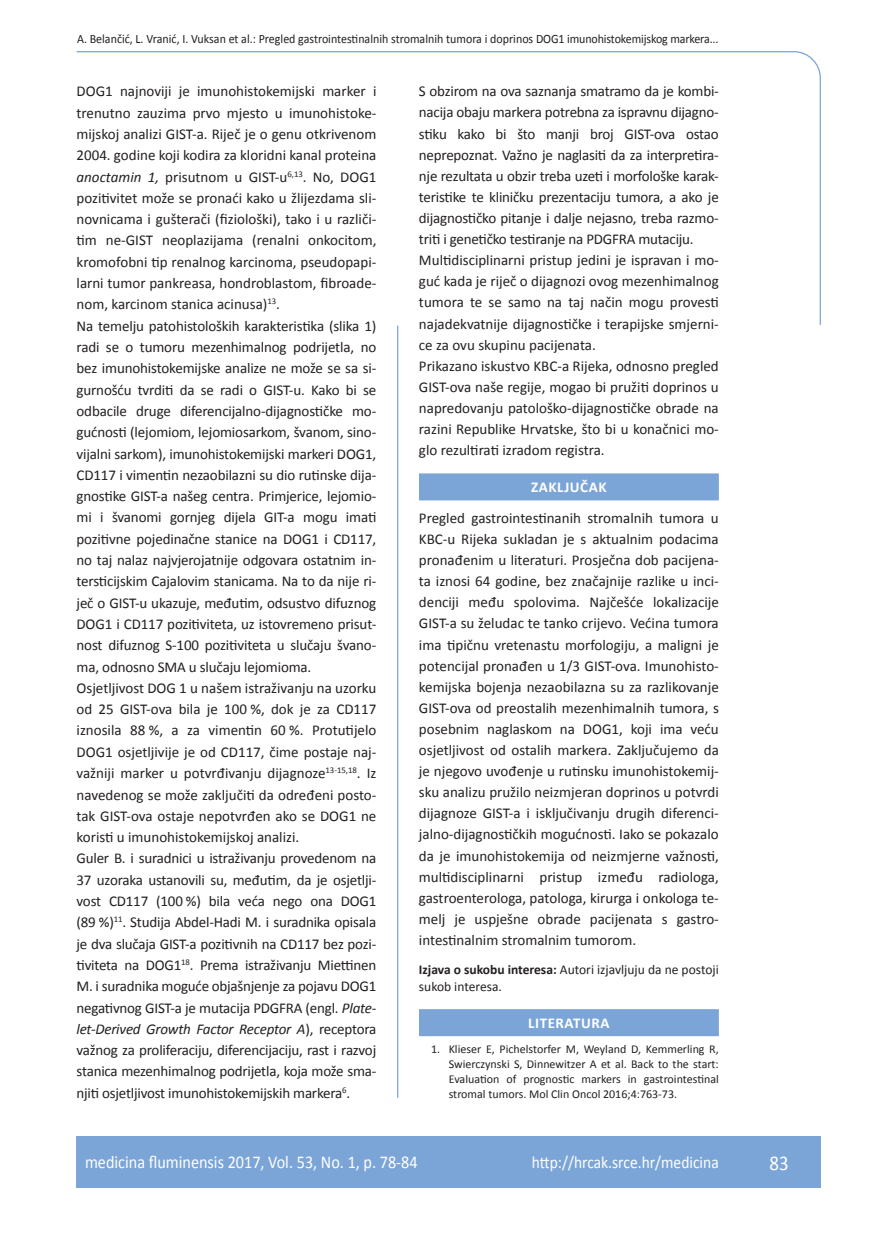
<style>
.page{position:relative;width:872px;height:1234px;background:#fff}
.page>*{position:absolute;margin:0;border:0;box-sizing:border-box;transform-origin:0 0}
.t1{font:21px "Calibri";color:#fff;scale:.9 1}
.t2{font:18px "Calibri";color:#fff;scale:.9 1}
.t3{font:17.25px "Calibri";color:#fff;scale:.9 1}
.t4{font:15px/21.3px "Calibri";letter-spacing:-.01em;color:#231f20}
.t5{font:700 15px "Calibri";letter-spacing:.04em;color:#fff}
.t6{font:13.5px/16.6px "Calibri";color:#231f20}
.t7{font:12.75px "Calibri";color:#231f20;scale:.94 1}
.t8{font:12px/15.1px "Calibri";color:#231f20;text-align:justify}
.s1{font-style:italic}
.s2{font-weight:700}
</style>
<div class="page">
<svg style="left:76px;top:51px;width:745px;height:275px"></svg>
<hr style="left:397px;top:325px;width:1px;height:772px;background:#7ca5d7">
<div style="left:77px;top:1135px;width:744px;height:51px;background:#7ca5d7"></div>
<div style="left:419px;top:473px;width:300px;height:27px;background:#7ca5d7"></div>
<div style="left:419px;top:1008px;width:300px;height:27px;background:#7ca5d7"></div>
<p class="t7" style="left:77px;top:30px;width:684px">A. Belančić, L. Vranić, I. Vuksan et al.: Pregled gastrointestinalnih stromalnih tumora i doprinos DOG1 imunohistokemijskog markera...</p>
<p class="t4" style="left:77px;top:80px;width:301px">DOG1 najnoviji je imunohistokemijski marker i trenutno zauzima prvo mjesto u imunohistoke&shy;mijskoj analizi GIST-a. Riječ je o genu otkrivenom 2004. godine koji kodira za kloridni kanal proteina <span class="s1">anoctamin 1,</span> prisutnom u GIST-u<sup>6,13</sup>. No, DOG1 pozitivitet može se pronaći kako u žlijezdama sli&shy;novnicama i gušterači (fiziološki), tako i u različi&shy;tim ne-GIST neoplazijama (renalni onkocitom, kromofobni tip renalnog karcinoma, pseudopapi&shy;larni tumor pankreasa, hondroblastom, fibroade&shy;nom, karcinom stanica acinusa)<sup>13</sup>.<br>Na temelju patohistoloških karakteristika (slika 1) radi se o tumoru mezenhimalnog podrijetla, no bez imunohistokemijske analize ne može se sa si&shy;gurnošću tvrditi da se radi o GIST-u. Kako bi se odbacile druge diferencijalno-dijagnostičke mo&shy;gućnosti (lejomiom, lejomiosarkom, švanom, sino&shy;vijalni sarkom), imunohistokemijski markeri DOG1, CD117 i vimentin nezaobilazni su dio rutinske dija&shy;gnostike GIST-a našeg centra. Primjerice, lejomio&shy;mi i švanomi gornjeg dijela GIT-a mogu imati pozitivne pojedinačne stanice na DOG1 i CD117, no taj nalaz najvjerojatnije odgovara ostatnim in&shy;tersticijskim Cajalovim stanicama. Na to da nije ri&shy;ječ o GIST-u ukazuje, međutim, odsustvo difuznog DOG1 i CD117 pozitiviteta, uz istovremeno prisut&shy;nost difuznog S-100 pozitiviteta u slučaju švano&shy;ma, odnosno SMA u slučaju lejomioma.<br>Osjetljivost DOG 1 u našem istraživanju na uzorku od 25 GIST-ova bila je 100 %, dok je za CD117 iznosila 88 %, a za vimentin 60 %. Protutijelo DOG1 osjetljivije je od CD117, čime postaje naj&shy;važniji marker u potvrđivanju dijagnoze<sup>13-15,18</sup>. Iz navedenog se može zaključiti da određeni posto&shy;tak GIST-ova ostaje nepotvrđen ako se DOG1 ne koristi u imunohistokemijskoj analizi.<br>Guler B. i suradnici u istraživanju provedenom na 37 uzoraka ustanovili su, međutim, da je osjetlji&shy;vost CD117 (100 %) bila veća nego ona DOG1 (89 %)<sup>11</sup>. Studija Abdel-Hadi M. i suradnika opisala je dva slučaja GIST-a pozitivnih na CD117 bez pozi&shy;tiviteta na DOG1<sup>18</sup>. Prema istraživanju Miettinen M. i suradnika moguće objašnjenje za pojavu DOG1 negativnog GIST-a je mutacija PDGFRA (engl. <span class="s1">Plate&shy;let-Derived Growth Factor Receptor A</span>), receptora važnog za proliferaciju, diferencijaciju, rast i razvoj stanica mezenhimalnog podrijetla, koja može sma&shy;njiti osjetljivost imunohistokemijskih markera<sup>6</sup>.</p>
<p class="t4" style="left:419px;top:80px;width:301px">S obzirom na ova saznanja smatramo da je kombi&shy;nacija obaju markera potrebna za ispravnu dijagno&shy;stiku kako bi što manji broj GIST-ova ostao neprepoznat. Važno je naglasiti da za interpretira&shy;nje rezultata u obzir treba uzeti i morfološke karak&shy;teristike te kliničku prezentaciju tumora, a ako je dijagnostičko pitanje i dalje nejasno, treba razmo&shy;triti i genetičko testiranje na PDGFRA mutaciju.<br>Multidisciplinarni pristup jedini je ispravan i mo&shy;guć kada je riječ o dijagnozi ovog mezenhimalnog tumora te se samo na taj način mogu provesti najadekvatnije dijagnostičke i terapijske smjerni&shy;ce za ovu skupinu pacijenata.<br>Prikazano iskustvo KBC-a Rijeka, odnosno pregled GIST-ova naše regije, mogao bi pružiti doprinos u napredovanju patološko-dijagnostičke obrade na razini Republike Hrvatske, što bi u konačnici mo&shy;glo rezultirati izradom registra.</p>
<p class="t5" style="left:531px;top:478px;width:77px">ZAKLJUČAK</p>
<p class="t4" style="left:419px;top:506px;width:301px;text-align:justify">Pregled gastrointestinanih stromalnih tumora u KBC-u Rijeka sukladan je s aktualnim podacima pronađenim u literaturi. Prosječna dob pacijena&shy;ta iznosi 64 godine, bez značajnije razlike u inci&shy;denciji među spolovima. Najčešće lokalizacije GIST-a su želudac te tanko crijevo. Većina tumora ima tipičnu vretenastu morfologiju, a maligni je potencijal pronađen u 1/3 GIST-ova. Imunohisto&shy;kemijska bojenja nezaobilazna su za razlikovanje GIST-ova od preostalih mezenhimalnih tumora, s posebnim naglaskom na DOG1, koji ima veću osjetljivost od ostalih markera. Zaključujemo da je njegovo uvođenje u rutinsku imunohistokemij&shy;sku analizu pružilo neizmjeran doprinos u potvrdi dijagnoze GIST-a i isključivanju drugih diferenci&shy;jalno-dijagnostičkih mogućnosti. Iako se pokazalo da je imunohistokemija od neizmjerne važnosti, multidisciplinarni pristup između radiologa, gastroenterologa, patologa, kirurga i onkologa te&shy;melj je uspješne obrade pacijenata s gastro&shy;intestinalnim stromalnim tumorom.</p>
<p class="t6" style="left:419px;top:960px;width:301px"><span class="s2">Izjava o sukobu interesa:</span> Autori izjavljuju da ne postoji sukob interesa.</p>
<p class="t5" style="left:528px;top:1013px;width:17px">Literatura</p>
<p class="t8" style="left:449px;top:1040px;width:271px;text-indent:-18px">1. Klieser E, Pichelstorfer M, Weyland D, Kemmerling R, Swierczynski S, Dinnewitzer A et al. Back to the start:<br>Evaluation of prognostic markers in gastrointestinal stromal tumors. Mol Clin Oncol 2016;4:763-73.</p>
<p class="t2" style="left:85px;top:1150px;width:371px">medicina fluminensis 2017, Vol. 53, No. 1, p. 78-84</p>
<p class="t3" style="left:532px;top:1151px;width:209px">http://hrcak.srce.hr/medicina</p>
<h1 class="t1" style="left:769px;top:1149px;width:23px">83</h1>
</div>
